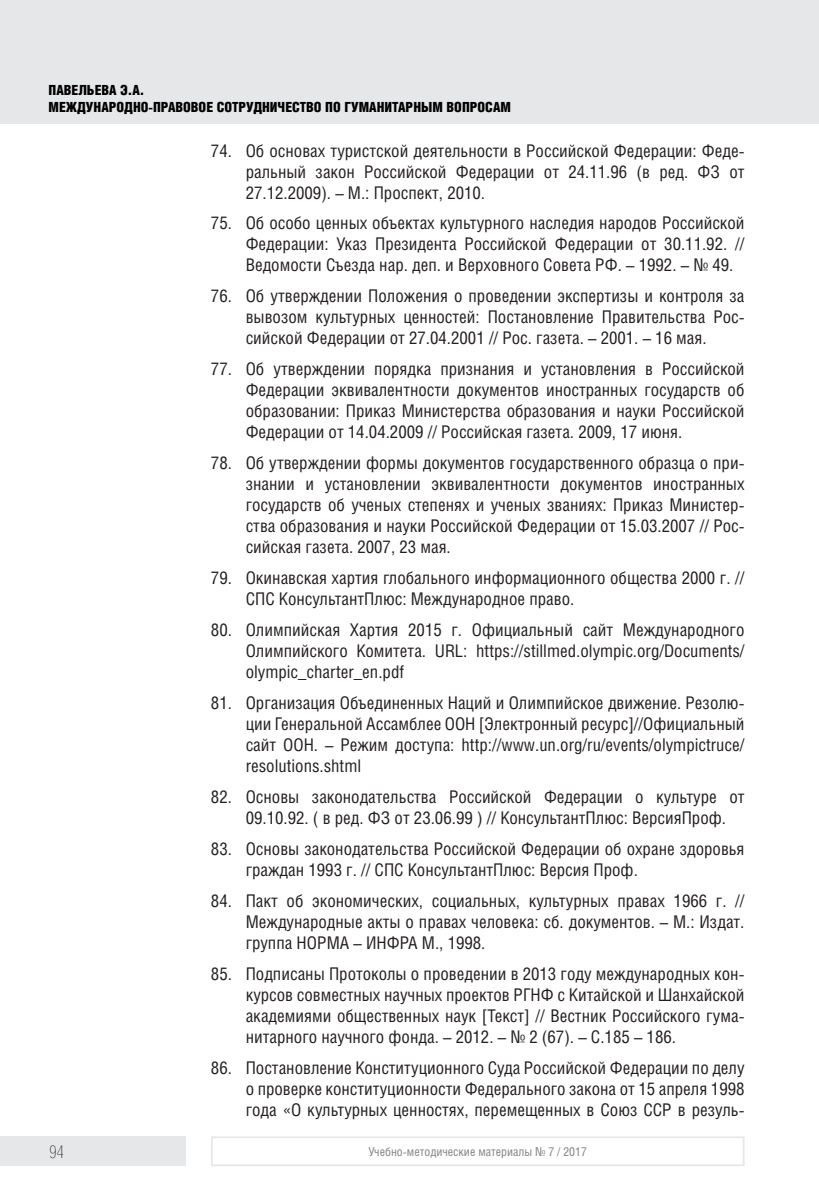
<style>
.page{position:relative;width:819px;height:1191px;background:#fff}
.page>*{position:absolute;margin:0;border:0;box-sizing:border-box;transform-origin:0 0}
.t1{font:17.5px/21px "Helios Cond";color:#231f20;text-align:justify}
.t2{font:100 17.5px "Helios Cond";color:#231f20}
.t3{font:900 14px/17.5px "Helios Cond";color:#000}
.t4{font:12.25px "Helios Cond";color:#808285}
</style>
<div class="page">
<div style="left:0;top:0;width:819px;height:124px;background:#e6e7e9"></div>
<div style="left:0;top:1136px;width:186px;height:30px;background:#e6e7e9"></div>
<div style="left:211px;top:1136px;width:533px;height:30px;border:2px solid #e6e7e9"></div>
<p class="t3" style="left:49px;top:81px;width:464px">ПАВЕЛЬЕВА Э.А.<br>МЕЖДУНАРОДНО-ПРАВОВОЕ СОТРУДНИЧЕСТВО ПО ГУМАНИТАРНЫМ ВОПРОСАМ</p>
<p class="t1" style="left:246px;top:140px;width:500px;text-indent:-35px">74. Об основах туристской деятельности в Российской Федерации: Феде&shy;ральный закон Российской Федерации от 24.11.96 (в ред. ФЗ от 27.12.2009). – М.: Проспект, 2010.</p>
<p class="t1" style="left:246px;top:213px;width:500px;text-indent:-35px">75. Об особо ценных объектах культурного наследия народов Российской Федерации: Указ Президента Российской Федерации от 30.11.92. // Ведомости Съезда нар. деп. и Верховного Совета РФ. – 1992. – № 49.</p>
<p class="t1" style="left:246px;top:286px;width:500px;text-indent:-35px">76. Об утверждении Положения о проведении экспертизы и контроля за вывозом культурных ценностей: Постановление Правительства Рос&shy;сийской Федерации от 27.04.2001 // Рос. газета. – 2001. – 16 мая.</p>
<p class="t1" style="left:246px;top:358px;width:500px;text-indent:-35px">77. Об утверждении порядка признания и установления в Российской Федерации эквивалентности документов иностранных государств об образовании: Приказ Министерства образования и науки Российской Федерации от 14.04.2009 // Российская газета. 2009, 17 июня.</p>
<p class="t1" style="left:246px;top:452px;width:500px;text-indent:-35px">78. Об утверждении формы документов государственного образца о при&shy;знании и установлении эквивалентности документов иностранных государств об ученых степенях и ученых званиях: Приказ Министер&shy;ства образования и науки Российской Федерации от 15.03.2007 // Рос&shy;сийская газета. 2007, 23 мая.</p>
<p class="t1" style="left:246px;top:567px;width:500px;text-indent:-35px">79. Окинавская хартия глобального информационного общества 2000 г. //<br>СПС КонсультантПлюс: Международное право.</p>
<p class="t1" style="left:246px;top:619px;width:500px;text-indent:-35px">80. Олимпийская Хартия 2015 г. Официальный сайт Международного Олимпийского Комитета. URL: https://stillmed.olympic.org/Documents/ olympic_charter_en.pdf</p>
<p class="t1" style="left:246px;top:692px;width:500px;text-indent:-35px">81. Организация Объединенных Наций и Олимпийское движение. Резолю&shy;ции Генеральной Ассамблее ООН [Электронный ресурс]//Официальный сайт ООН. – Режим доступа: http://www.un.org/ru/events/olympictruce/ resolutions.shtml</p>
<p class="t1" style="left:246px;top:786px;width:500px;text-indent:-35px">82. Основы законодательства Российской Федерации о культуре от<br>09.10.92. ( в ред. ФЗ от 23.06.99 ) // КонсультантПлюс: ВерсияПроф.</p>
<p class="t1" style="left:246px;top:838px;width:500px;text-indent:-35px">83. Основы законодательства Российской Федерации об охране здоровья граждан 1993 г. // СПС КонсультантПлюс: Версия Проф.</p>
<p class="t1" style="left:246px;top:890px;width:500px;text-indent:-35px">84. Пакт об экономических, социальных, культурных правах 1966 г. // Международные акты о правах человека: сб. документов. – М.: Издат. группа НОРМА – ИНФРА М., 1998.</p>
<p class="t1" style="left:246px;top:963px;width:500px;text-indent:-35px">85. Подписаны Протоколы о проведении в 2013 году международных кон&shy;курсов совместных научных проектов РГНФ с Китайской и Шанхайской академиями общественных наук [Текст] // Вестник Российского гума&shy;нитарного научного фонда. – 2012. – № 2 (67). – С.185 – 186.</p>
<p class="t1" style="left:246px;top:1057px;width:500px;text-indent:-35px">86. Постановление Конституционного Суда Российской Федерации по делу о проверке конституционности Федерального закона от 15 апреля 1998 года «О культурных ценностях, перемещенных в Союз ССР в резуль-</p>
<p class="t2" style="left:50px;top:1142px;width:16px">94</p>
<p class="t4" style="left:368px;top:1143px;width:220px">Учебно-методические материалы № 7 / 2017</p>
</div>
